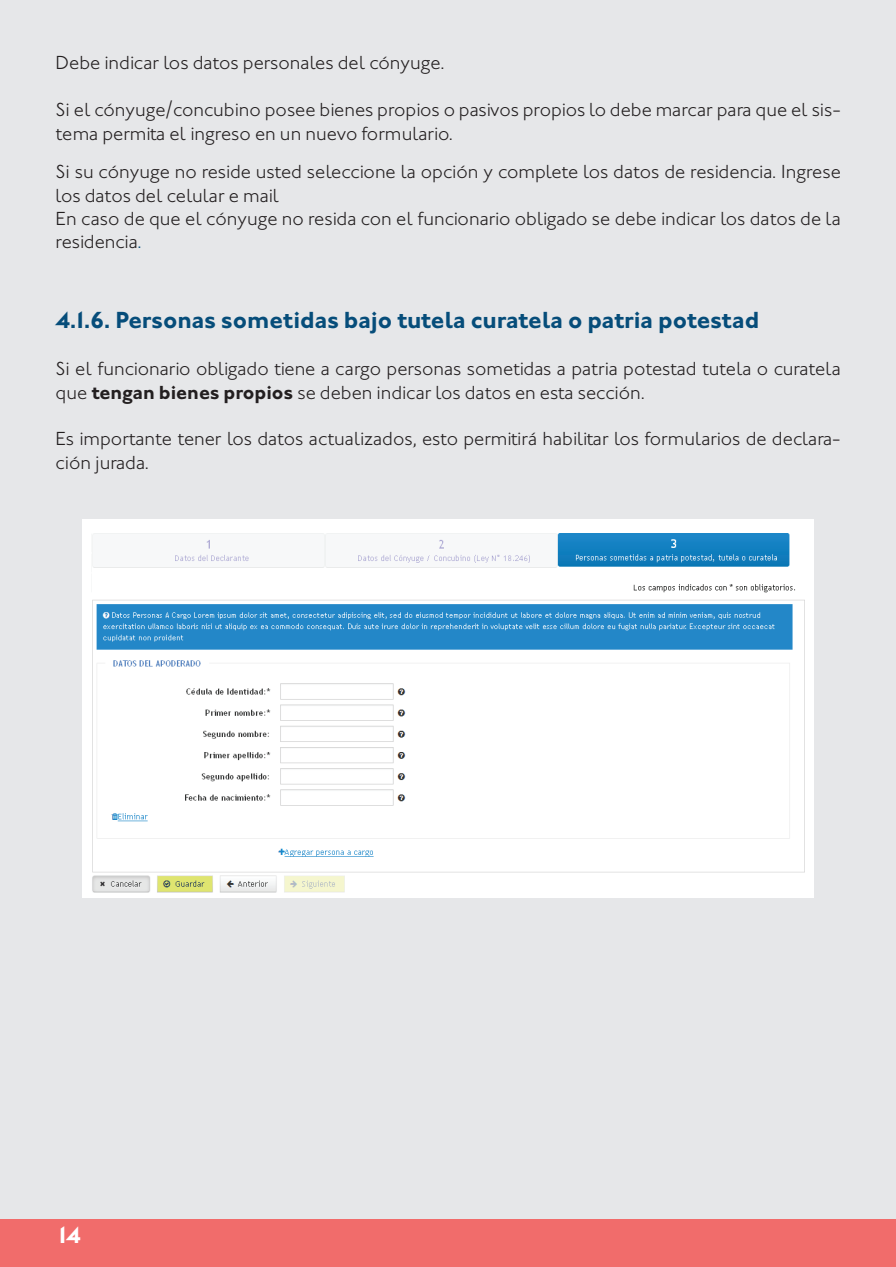
<style>
.page{position:relative;width:896px;height:1267px;background:#fff}
.page>*{position:absolute;margin:0;border:0;box-sizing:border-box;transform-origin:0 0}
.t1{font:700 24px "Johnston ITC Std";color:#064d7a}
.t2{font:700 24px "Johnston ITC Std";color:#fff}
.t3{font:300 19.5px/23.4px "Johnston ITC Std";color:#231f20}
.s1{color:#064d7a}
.s2{font-weight:700}
</style>
<div class="page">
<div style="left:0;top:0;width:896px;height:1266px;background:#e6e7e9"></div>
<div style="left:0;top:1218px;width:896px;height:48px;background:#f16c6b"></div>
<div style="left:83px;top:519px;width:731px;height:379px;background:#fff"></div>
<img style="left:92px;top:533px;width:713px;height:359px">
<p class="t3" style="left:56px;top:51px;width:390px">Debe indicar los datos personales del cónyuge.</p>
<p class="t3" style="left:56px;top:98px;width:786px">Si el cónyuge/concubino posee bienes propios o pasivos propios lo debe marcar para que el sis&shy;tema permita el ingreso en un nuevo formulario.</p>
<p class="t3" style="left:56px;top:160px;width:787px">Si su cónyuge no reside usted seleccione la opción y complete los datos de residencia. Ingrese los datos del celular e mail<br>En caso de que el cónyuge no resida con el funcionario obligado se debe indicar los datos de la residencia<span class="s1">.</span></p>
<p class="t1" style="left:56px;top:306px;width:705px">4.1.6. Personas sometidas bajo tutela curatela o patria potestad</p>
<p class="t3" style="left:56px;top:357px;width:787px">Si el funcionario obligado tiene a cargo personas sometidas a patria potestad tutela o curatela que <span class="s2">tengan bienes propios</span> se deben indicar los datos en esta sección.</p>
<p class="t3" style="left:56px;top:427px;width:786px">Es importante tener los datos actualizados, esto permitirá habilitar los formularios de declara&shy;ción jurada.</p>
<p class="t2" style="left:56px;top:1220px;width:27px">14</p>
</div>
